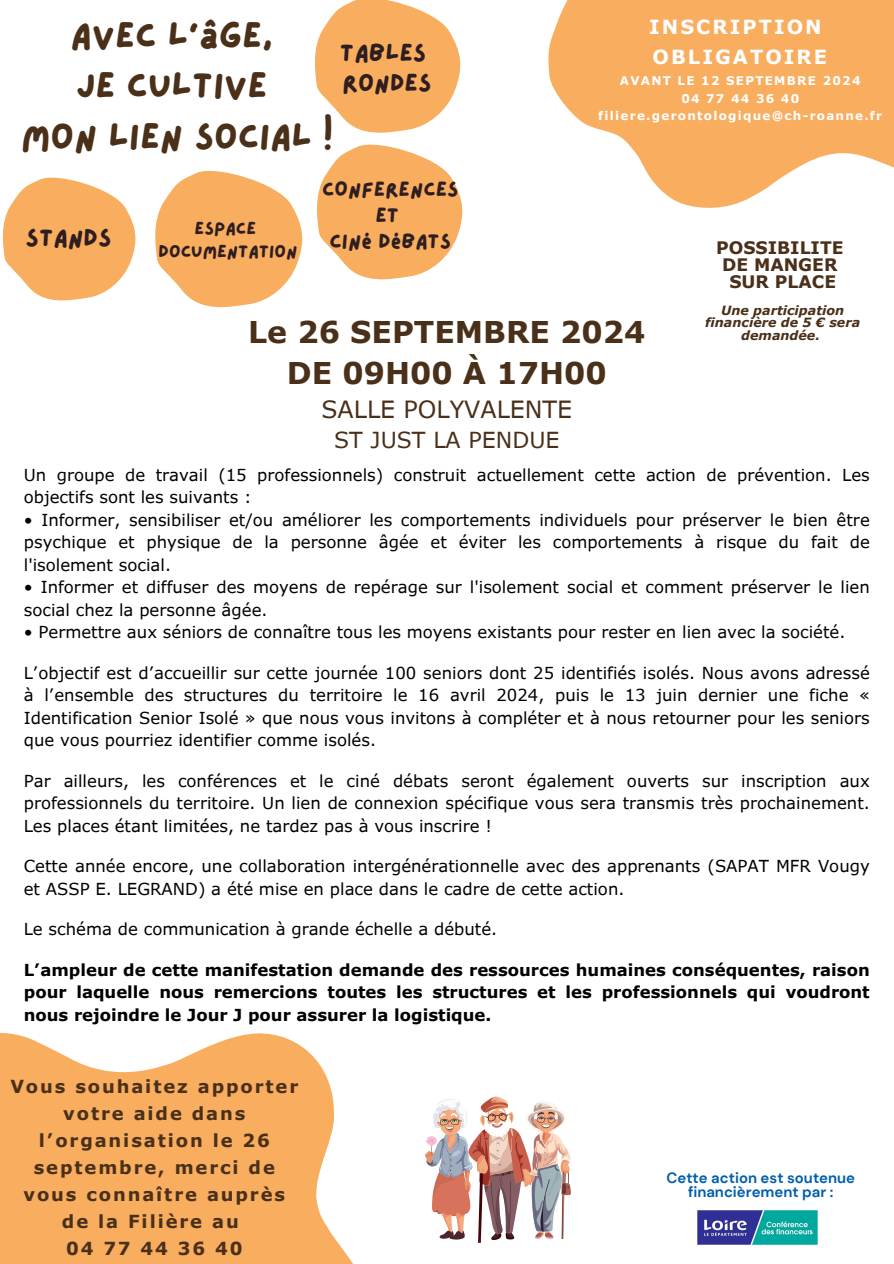
<style>
.page{position:relative;width:894px;height:1264px;background:#fff}
.page>*{position:absolute;margin:0;border:0;box-sizing:border-box;transform-origin:0 0}
.t1{font:36.6px/50.7px "Lazydog";color:#4a3019;text-align:center}
.t2{font:700 30px/41.7px "Verdana Pro";color:#4a3019;text-align:center}
.t3{font:24.9px/30.9px "Lazydog";color:#2e1e20}
.t4{font:23.7px "Verdana Pro";color:#4a3019}
.t5{font:22.05px "Verdana Pro";color:#4a3019}
.t6{font:21px/25.8px "Lazydog";color:#2e1e20;text-align:center}
.t7{font:700 19.5px "Verdana Pro";letter-spacing:.105em;color:#fff}
.t8{font:700 18px/27px "Verdana Pro";letter-spacing:.105em;color:#4a3019;text-align:center}
.t9{font:18px/22.4px "Lazydog";color:#2e1e20;text-align:center}
.t10{font:700 17.25px/17px "Verdana Pro";color:#4a3019;text-align:center}
.t11{font:16.5px/22.5px "Verdana Pro";color:#000}
.t12{font:700 16.5px/22.5px "Verdana Pro";color:#000;text-align:justify}
.t13{font:700 14.85px "DM Sans";color:#005fae}
.t14{font:italic 700 12.75px/12.8px "Verdana Pro";color:#4a3019;text-align:center}
.t15{font:700 12px "Verdana Pro";letter-spacing:.105em;color:#fff}
</style>
<div class="page">
<svg style="left:425px;top:1096px;width:146px;height:146px"></svg>
<svg style="left:548px;top:0;width:345px;height:208px;fill:#f8ad5f"></svg>
<svg style="left:2px;top:177px;width:134px;height:124px"></svg>
<svg style="left:155px;top:0;width:308px;height:308px"></svg>
<svg style="left:0;top:1033px;width:353px;height:230px;background:#f9b976"></svg>
<img style="left:697px;top:1210px;width:121px;height:35px">
<h1 class="t1" style="left:21px;top:11px;width:313px">AVEC L’ÂGE,<br>JE CULTIVE<br>MON LIEN SOCIAL !</h1>
<h2 class="t7" style="left:649px;top:14px;width:174px">INSCRIPTION</h2>
<h4 class="t3" style="left:340px;top:38px;width:93px">TABLES<br>RONDES</h4>
<p class="t7" style="left:652px;top:44px;width:176px">OBLIGATOIRE</p>
<p class="t15" style="left:619px;top:72px;width:242px">AVANT LE 12 SEPTEMBRE 2024</p>
<h2 class="t15" style="left:681px;top:90px;width:119px">04 77 44 36 40</h2>
<p class="t15" style="left:598px;top:108px;width:285px">filiere.gerontologique@ch-roanne.fr</p>
<p class="t3" style="left:26px;top:223px;width:87px">STANDS</p>
<p class="t9" style="left:158px;top:218px;width:140px">ESPACE<br>DOCUMENTATION</p>
<p class="t6" style="left:322px;top:177px;width:138px">CONFERENCES<br>ET<br>CINÉ DÉBATS</p>
<p class="t2" style="left:248px;top:310px;width:398px">Le 26 SEPTEMBRE 2024<br>DE 09H00 À 17H00</p>
<p class="t4" style="left:321px;top:394px;width:252px">SALLE POLYVALENTE</p>
<p class="t5" style="left:334px;top:426px;width:227px">ST JUST LA PENDUE</p>
<p class="t10" style="left:716px;top:239px;width:129px">POSSIBILITE<br>DE MANGER</p>
<p class="t10" style="left:729px;top:273px;width:108px">SUR PLACE</p>
<p class="t14" style="left:705px;top:303px;width:156px">Une participation financière de 5 € sera demandée.</p>
<h3 class="t11" style="left:24px;top:463px;width:847px">Un groupe de travail (15 professionnels) construit actuellement cette action de prévention. Les objectifs sont les suivants :</h3>
<p class="t11" style="left:24px;top:508px;width:847px;text-align:justify">• Informer, sensibiliser et/ou améliorer les comportements individuels pour préserver le bien être psychique et physique de la personne âgée et éviter les comportements à risque du fait de l'isolement social.</p>
<p class="t11" style="left:24px;top:575px;width:847px">• Informer et diffuser des moyens de repérage sur l'isolement social et comment préserver le lien social chez la personne âgée.</p>
<p class="t11" style="left:24px;top:620px;width:822px">• Permettre aux séniors de connaître tous les moyens existants pour rester en lien avec la société.</p>
<p class="t11" style="left:24px;top:661px;width:847px;text-align:justify">L’objectif est d’accueillir sur cette journée 100 seniors dont 25 identifiés isolés. Nous avons adressé à l’ensemble des structures du territoire le 16 avril 2024, puis le 13 juin dernier une fiche « Identification Senior Isolé » que nous vous invitons à compléter et à nous retourner pour les seniors que vous pourriez identifier comme isolés.</p>
<p class="t11" style="left:24px;top:769px;width:847px;text-align:justify">Par ailleurs, les conférences et le ciné débats seront également ouverts sur inscription aux professionnels du territoire. Un lien de connexion spécifique vous sera transmis très prochainement.<br>Les places étant limitées, ne tardez pas à vous inscrire !</p>
<p class="t11" style="left:24px;top:854px;width:847px">Cette année encore, une collaboration intergénérationnelle avec des apprenants (SAPAT MFR Vougy et ASSP E. LEGRAND) a été mise en place dans le cadre de cette action.</p>
<p class="t11" style="left:24px;top:917px;width:475px">Le schéma de communication à grande échelle a débuté.</p>
<p class="t12" style="left:24px;top:958px;width:847px">L’ampleur de cette manifestation demande des ressources humaines conséquentes, raison pour laquelle nous remercions toutes les structures et les professionnels qui voudront nous rejoindre le Jour J pour assurer la logistique.</p>
<p class="t8" style="left:10px;top:1071px;width:289px">Vous souhaitez apporter votre aide dans l’organisation le 26 septembre, merci de vous connaître auprès de la Filière au</p>
<p class="t8" style="left:66px;top:1233px;width:178px">04 77 44 36 40</p>
<h6 class="t13" style="left:666px;top:1167px;width:190px">Cette action est soutenue</h6>
<p class="t13" style="left:687px;top:1182px;width:147px">financièrement par :</p>
</div>
